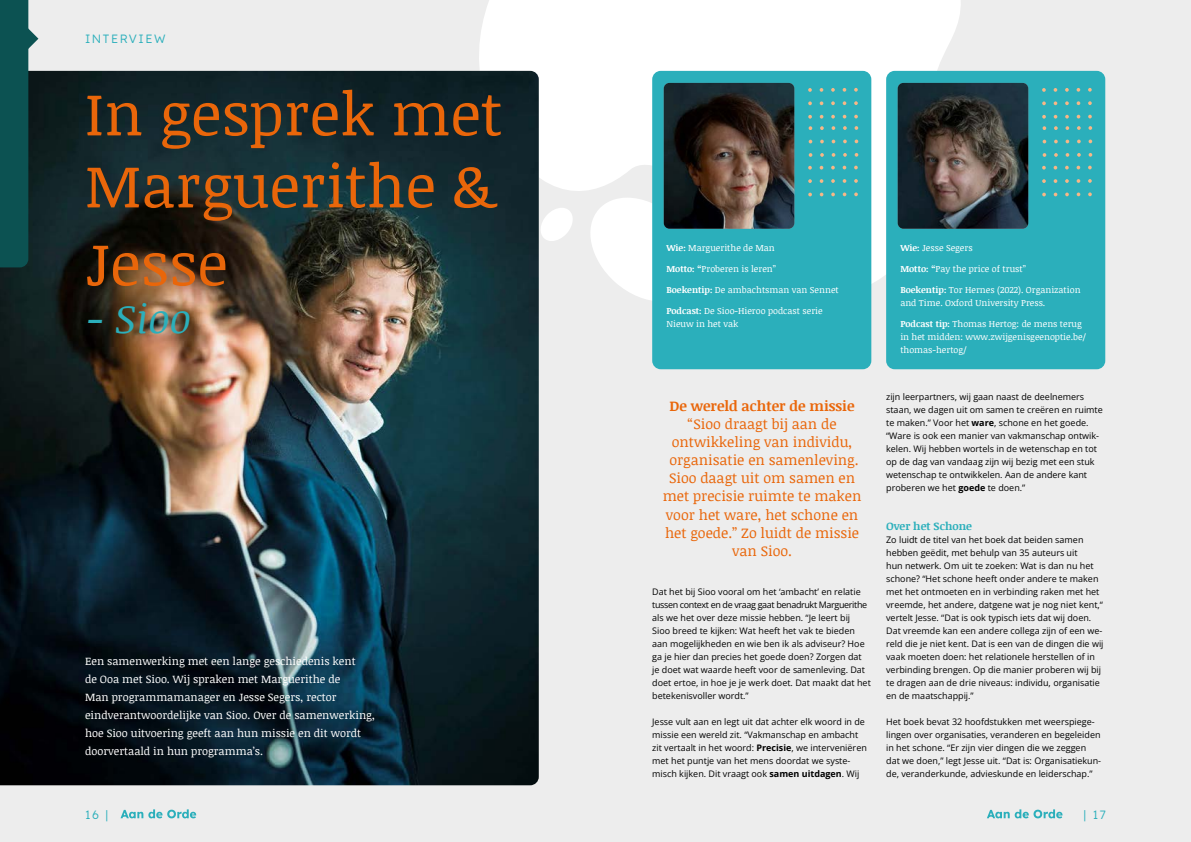
<style>
.page{position:relative;width:1191px;height:842px;background:#ededed}
.page>*{position:absolute;margin:0;border:0;box-sizing:border-box;transform-origin:0 0}
.t1{font:60px/72px "Noticia Text";color:#e9660a}
.t2{font:italic 40px "Noticia Text";color:#2bafbb}
.t3{font:14.3px/18.1px "Noticia Text";color:#e9660a;text-align:center}
.t4{font:700 14.3px "Noticia Text";color:#e9660a}
.t5{font:12px "Lexend Deca";letter-spacing:.13em;color:#2bafbb}
.t6{font:11px/18px "Noticia Text";color:#fff}
.t7{font:700 11px "Noticia Text";color:#2bafbb}
.t8{font:9px/13px "Open Sans";color:#000}
.t9{font:9px/13px "Noticia Text";color:#fff}
.s1{font-weight:700}
</style>
<div class="page">
<svg style="left:449px;top:0;width:535px;height:353px;fill:#fff"></svg>
<svg style="left:583px;top:198px;width:69px;height:103px"></svg>
<svg style="left:539px;top:208px;width:36px;height:33px"></svg>
<img style="left:0;top:71px;width:539px;height:714px">
<div style="left:886px;top:71px;width:219px;height:298px;background:#2bafbb;border-radius:9px"></div>
<div style="left:652px;top:71px;width:219px;height:298px;background:#2bafbb;border-radius:9px"></div>
<img style="left:897px;top:83px;width:131px;height:146px">
<img style="left:664px;top:83px;width:130px;height:146px">
<svg style="left:0;top:0;width:38px;height:267px;background:#185151"></svg>
<svg style="left:1042px;top:126px;width:50px;height:31px"></svg>
<svg style="left:1042px;top:166px;width:49px;height:30px"></svg>
<svg style="left:1042px;top:88px;width:49px;height:31px"></svg>
<svg style="left:808px;top:126px;width:50px;height:31px"></svg>
<svg style="left:808px;top:166px;width:50px;height:30px"></svg>
<svg style="left:808px;top:88px;width:50px;height:31px"></svg>
<svg style="left:120px;top:809px;width:76px;height:9px"></svg>
<svg style="left:987px;top:809px;width:75px;height:9px"></svg>
<h3 class="t5" style="left:85px;top:31px;width:82px">INTERVIEW</h3>
<h1 class="t1" style="left:85px;top:76px;width:419px">In gesprek met<br>Marguerithe &amp;</h1>
<h1 class="t1" style="left:85px;top:226px;width:144px">Jesse</h1>
<h2 class="t2" style="left:85px;top:291px;width:108px">- Sioo</h2>
<p class="t6" style="left:85px;top:652px;width:291px">Een samenwerking met een lange geschiedenis kent<br>de Ooa met Sioo. Wij spraken met Marguerithe de<br>Man programmamanager en Jesse Segers, rector eindverantwoordelijke van Sioo. Over de samenwerking, hoe Sioo uitvoering geeft aan hun missie en dit wordt doorvertaald in hun programma’s.</p>
<p class="t9" style="left:666px;top:241px;width:110px"><span class="s1">Wie:</span> Marguerithe de Man</p>
<p class="t9" style="left:666px;top:262px;width:111px"><span class="s1">Motto: “</span>Proberen is leren”</p>
<p class="t9" style="left:666px;top:283px;width:174px"><span class="s1">Boekentip:</span> De ambachtsman van Sennet</p>
<p class="t9" style="left:666px;top:304px;width:158px"><span class="s1">Podcast:</span> De Sioo-Hieroo podcast serie<br>Nieuw in het vak</p>
<h3 class="t4" style="left:669px;top:396px;width:187px">De wereld achter de missie</h3>
<h3 class="t3" style="left:663px;top:415px;width:200px">“Sioo draagt bij aan de ontwikkeling van individu, organisatie en samenleving.<br>Sioo daagt uit om samen en met precisie ruimte te maken voor het ware, het schone en het goede.” Zo luidt de missie van Sioo.</h3>
<p class="t8" style="left:652px;top:585px;width:220px">Dat het bij Sioo vooral om het ‘ambacht’ en relatie tussen context en de vraag gaat benadrukt Marguerithe als we het over deze missie hebben. “Je leert bij<br>Sioo breed te kijken: Wat heeft het vak te bieden aan mogelijkheden en wie ben ik als adviseur? Hoe ga je hier dan precies het goede doen? Zorgen dat je doet wat waarde heeft voor de samenleving. Dat doet ertoe, in hoe je je werk doet. Dat maakt dat het betekenisvoller wordt.”</p>
<p class="t8" style="left:652px;top:715px;width:216px">Jesse vult aan en legt uit dat achter elk woord in de missie een wereld zit. “Vakmanschap en ambacht zit vertaalt in het woord: <span class="s1">Precisie</span>, we interveniëren met het puntje van het mens doordat we syste&shy;misch kijken. Dit vraagt ook <span class="s1">samen uitdagen</span>. Wij</p>
<p class="t9" style="left:900px;top:241px;width:74px"><span class="s1">Wie:</span> Jesse Segers</p>
<p class="t9" style="left:900px;top:262px;width:127px"><span class="s1">Motto: “</span>Pay the price of trust”</p>
<p class="t9" style="left:900px;top:283px;width:182px"><span class="s1">Boekentip:</span> Tor Hernes (2022). Organization and Time. Oxford University Press.</p>
<p class="t9" style="left:900px;top:317px;width:187px"><span class="s1">Podcast tip:</span> Thomas Hertog: de mens terug in het midden: www.zwijgenisgeenoptie.be/ thomas-hertog/</p>
<p class="t8" style="left:886px;top:390px;width:218px">zijn leerpartners, wij gaan naast de deelnemers staan, we dagen uit om samen te creëren en ruimte te maken.” Voor het <span class="s1">ware</span>, schone en het goede. “Ware is ook een manier van vakmanschap ontwik&shy;kelen. Wij hebben wortels in de wetenschap en tot op de dag van vandaag zijn wij bezig met een stuk wetenschap te ontwikkelen. Aan de andere kant proberen we het <span class="s1">goede</span> te doen.”</p>
<p class="t7" style="left:886px;top:518px;width:87px">Over het Schone</p>
<p class="t8" style="left:886px;top:533px;width:219px">Zo luidt de titel van het boek dat beiden samen hebben geëdit, met behulp van 35 auteurs uit<br>hun netwerk. Om uit te zoeken: Wat is dan nu het schone? “Het schone heeft onder andere te maken met het ontmoeten en in verbinding raken met het vreemde, het andere, datgene wat je nog niet kent,“ vertelt Jesse. “Dat is ook typisch iets dat wij doen.<br>Dat vreemde kan een andere collega zijn of een we&shy;reld die je niet kent. Dat is een van de dingen die wij vaak moeten doen: het relationele herstellen of in verbinding brengen. Op die manier proberen wij bij te dragen aan de drie niveaus: individu, organisatie en de maatschappij.”</p>
<p class="t8" style="left:886px;top:715px;width:216px">Het boek bevat 32 hoofdstukken met weerspiege&shy;lingen over organisaties, veranderen en begeleiden in het schone. “Er zijn vier dingen die we zeggen dat we doen,” legt Jesse uit. “Dat is: Organisatiekun&shy;de, veranderkunde, advieskunde en leiderschap.”</p>
<h3 class="t5" style="left:85px;top:805px;width:25px">16 |</h3>
<h3 class="t5" style="left:1083px;top:805px;width:24px">| 17</h3>
</div>
